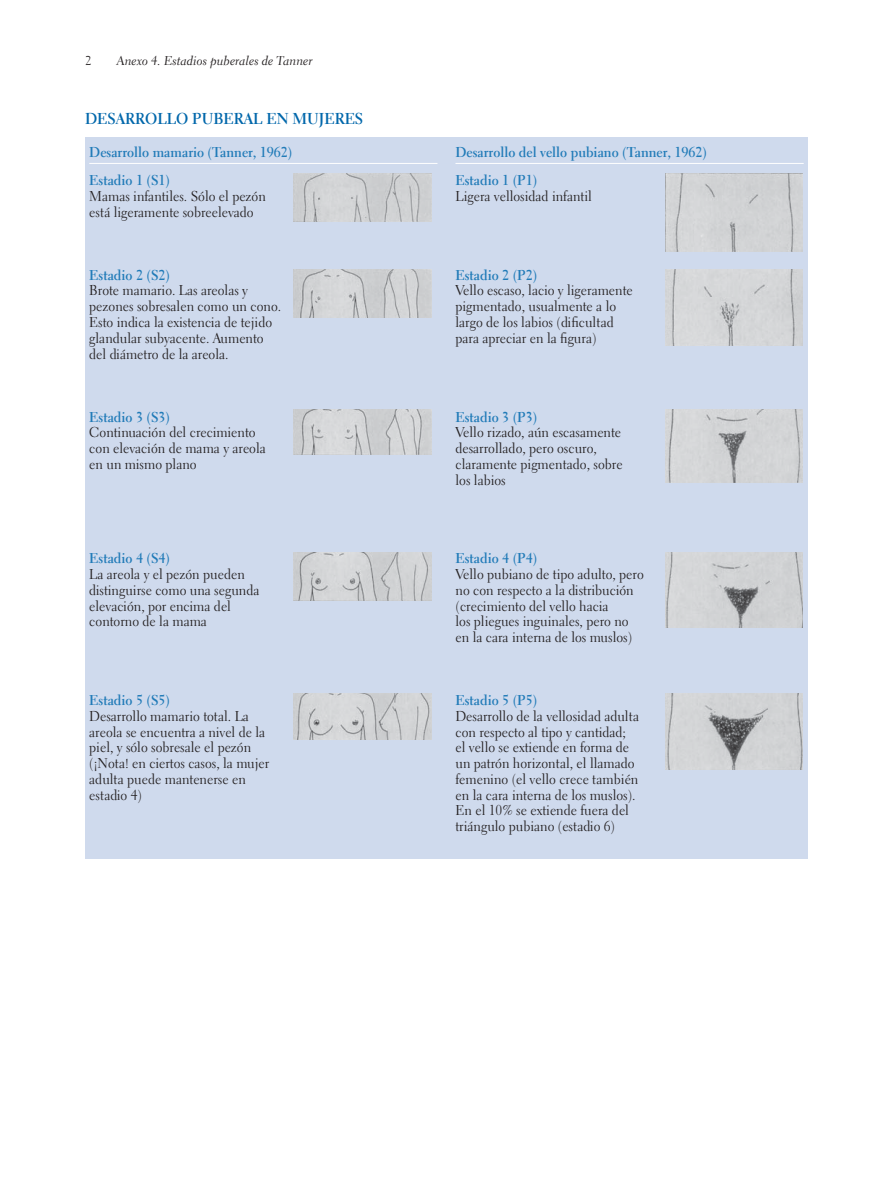
<style>
.page{position:relative;width:893px;height:1191px;background:#fff}
.page>*{position:absolute;margin:0;border:0;box-sizing:border-box;transform-origin:0 0}
.t1{font:700 15.75px "Electra LT Std";color:#0067ab;scale:.95 1}
.t2{font:14.25px/15.8px "Electra LT Std";color:#231f20;scale:.95 1}
.t3{font:700 14.25px/28.5px "Electra LT Std";color:#217bb8;scale:.95 1}
.t4{font:12.75px "Electra LT Std Cursive";color:#231f20}
.t5{font:12.75px "Electra LT Std";color:#231f20}
</style>
<div class="page">
<div style="left:85px;top:137px;width:723px;height:722px;background:#cfdaed"></div>
<hr style="left:89px;top:163px;width:348px;height:1px;background:#fff">
<hr style="left:455px;top:163px;width:349px;height:1px;background:#fff">
<img style="left:293px;top:269px;width:138px;height:48px">
<img style="left:293px;top:173px;width:138px;height:48px">
<img style="left:665px;top:269px;width:137px;height:76px">
<img style="left:665px;top:173px;width:137px;height:78px">
<img style="left:293px;top:409px;width:138px;height:45px">
<img style="left:665px;top:409px;width:137px;height:74px">
<img style="left:293px;top:552px;width:138px;height:48px">
<img style="left:665px;top:552px;width:137px;height:76px">
<img style="left:293px;top:693px;width:138px;height:46px">
<img style="left:665px;top:693px;width:137px;height:77px">
<p class="t5" style="left:85px;top:54px;width:8px">2</p>
<p class="t4" style="left:117px;top:54px;width:197px">Anexo 4. Estadios puberales de Tanner</p>
<p class="t1" style="left:85px;top:111px;width:294px">DESARROLLO PUBERAL EN MUJERES</p>
<p class="t3" style="left:89px;top:138px;width:215px">Desarrollo mamario (Tanner, 1962)<br>Estadio 1 (S1)</p>
<p class="t2" style="left:89px;top:189px;width:187px">Mamas infantiles. Sólo el pezón está ligeramente sobreelevado</p>
<p class="t3" style="left:89px;top:261px;width:87px">Estadio 2 (S2)</p>
<p class="t2" style="left:89px;top:283px;width:204px">Brote mamario. Las areolas y pezones sobresalen como un cono.<br>Esto indica la existencia de tejido glandular subyacente. Aumento del diámetro de la areola.</p>
<p class="t3" style="left:89px;top:403px;width:87px">Estadio 3 (S3)</p>
<p class="t2" style="left:89px;top:425px;width:187px">Continuación del crecimiento con elevación de mama y areola en un mismo plano</p>
<p class="t3" style="left:89px;top:545px;width:87px">Estadio 4 (S4)</p>
<p class="t2" style="left:89px;top:567px;width:181px">La areola y el pezón pueden distinguirse como una segunda elevación, por encima del contorno de la mama</p>
<p class="t3" style="left:89px;top:686px;width:87px">Estadio 5 (S5)</p>
<p class="t2" style="left:89px;top:708px;width:191px">Desarrollo mamario total. La areola se encuentra a nivel de la piel, y sólo sobresale el pezón (¡Nota! en ciertos casos, la mujer adulta puede mantenerse en estadio 4)</p>
<p class="t3" style="left:455px;top:138px;width:266px">Desarrollo del vello pubiano (Tanner, 1962)<br>Estadio 1 (P1)</p>
<p class="t2" style="left:455px;top:189px;width:145px">Ligera vellosidad infantil</p>
<p class="t3" style="left:455px;top:261px;width:88px">Estadio 2 (P2)</p>
<p class="t2" style="left:455px;top:283px;width:188px">Vello escaso, lacio y ligeramente pigmentado, usualmente a lo largo de los labios (dificultad para apreciar en la figura)</p>
<p class="t3" style="left:455px;top:403px;width:88px">Estadio 3 (P3)</p>
<p class="t2" style="left:455px;top:425px;width:177px">Vello rizado, aún escasamente desarrollado, pero oscuro, claramente pigmentado, sobre los labios</p>
<p class="t3" style="left:455px;top:545px;width:88px">Estadio 4 (P4)</p>
<p class="t2" style="left:455px;top:567px;width:200px">Vello pubiano de tipo adulto, pero no con respecto a la distribución (crecimiento del vello hacia<br>los pliegues inguinales, pero no en la cara interna de los muslos)</p>
<p class="t3" style="left:455px;top:686px;width:88px">Estadio 5 (P5)</p>
<p class="t2" style="left:455px;top:708px;width:195px">Desarrollo de la vellosidad adulta con respecto al tipo y cantidad; el vello se extiende en forma de un patrón horizontal, el llamado femenino (el vello crece también en la cara interna de los muslos).<br>En el 10% se extiende fuera del triángulo pubiano (estadio 6)</p>
</div>
